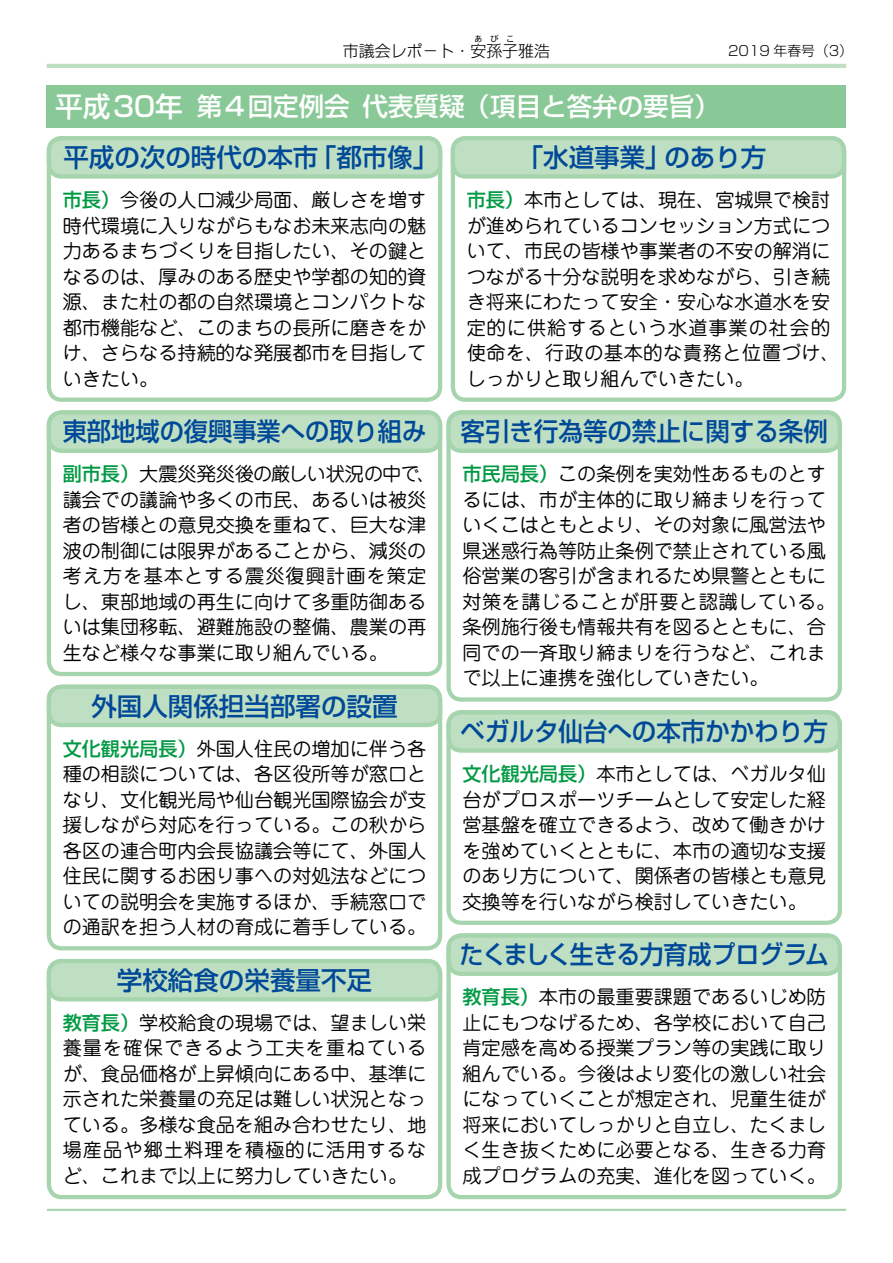
<style>
.page{position:relative;width:893px;height:1263px;background:#fff}
.page>*{position:absolute;margin:0;border:0;box-sizing:border-box;transform-origin:0 0}
.t1{font:500 25.5px "Shin Go Pr 5";color:#004898}
.t2{font:500 25.5px "Shin Go Pr 5";color:#004898;scale:.96 1}
.t3{font:500 25.5px "Shin Go Pr 5";color:#fff}
.t4{font:500 25.5px "Shin Go Pr 5";letter-spacing:-.05em;color:#004898;scale:.94 1}
.t5{font:500 25.5px "Shin Go Pr 5";color:#004898;scale:.95 1}
.t6{font:19.2px/25.5px "Jun 201 Pro";color:#000;text-align:justify}
.t7{font:300 15.9px "Shin Go Pro";color:#000}
.t8{font:300 13.8px "Shin Go Pr 5";color:#000}
.t9{font:300 8.55px "Shin Go Pro";color:#000}
.s1{font-size:27.6px}
.s2{font-family:"Shin Go Pr 5";font-weight:500;color:#094}
</style>
<div class="page">
<hr style="left:47px;top:64px;width:799px;height:4px;background:#bedfc2">
<hr style="left:47px;top:1209px;width:799px;height:2px;background:#a5d4ad">
<div style="left:47px;top:85px;width:799px;height:43px;background:#89c997"></div>
<div style="left:47px;top:136px;width:395px;height:266px;border:4px solid #a5d4ad;border-radius:13px"></div>
<div style="left:451px;top:136px;width:395px;height:266px;border:4px solid #a5d4ad;border-radius:13px"></div>
<div style="left:47px;top:410px;width:395px;height:266px;border:4px solid #a5d4ad;border-radius:13px"></div>
<div style="left:446px;top:410px;width:396px;height:292px;border:4px solid #a5d4ad;border-radius:13px"></div>
<div style="left:47px;top:959px;width:395px;height:240px;border:4px solid #a5d4ad;border-radius:13px"></div>
<div style="left:446px;top:933px;width:396px;height:266px;border:4px solid #a5d4ad;border-radius:13px"></div>
<div style="left:47px;top:685px;width:395px;height:265px;border:4px solid #a5d4ad;border-radius:13px"></div>
<div style="left:446px;top:710px;width:396px;height:215px;border:4px solid #a5d4ad;border-radius:13px"></div>
<div style="left:49px;top:138px;width:391px;height:38px;background:#bedfc2;border-radius:13px"></div>
<div style="left:47px;top:136px;width:395px;height:43px;border:4px solid #a5d4ad;border-radius:13px"></div>
<div style="left:453px;top:138px;width:391px;height:38px;background:#bedfc2;border-radius:13px"></div>
<div style="left:451px;top:136px;width:395px;height:43px;border:4px solid #a5d4ad;border-radius:13px"></div>
<div style="left:49px;top:412px;width:391px;height:39px;background:#bedfc2;border-radius:13px"></div>
<div style="left:47px;top:410px;width:395px;height:43px;border:4px solid #a5d4ad;border-radius:13px"></div>
<div style="left:449px;top:412px;width:391px;height:39px;background:#bedfc2;border-radius:13px"></div>
<div style="left:446px;top:410px;width:396px;height:43px;border:4px solid #a5d4ad;border-radius:13px"></div>
<div style="left:49px;top:961px;width:391px;height:38px;background:#bedfc2;border-radius:13px"></div>
<div style="left:47px;top:959px;width:395px;height:42px;border:4px solid #a5d4ad;border-radius:13px"></div>
<div style="left:449px;top:935px;width:391px;height:39px;background:#bedfc2;border-radius:13px"></div>
<div style="left:446px;top:933px;width:396px;height:43px;border:4px solid #a5d4ad;border-radius:13px"></div>
<div style="left:49px;top:687px;width:391px;height:38px;background:#bedfc2;border-radius:13px"></div>
<div style="left:47px;top:685px;width:395px;height:42px;border:4px solid #a5d4ad;border-radius:13px"></div>
<div style="left:449px;top:712px;width:391px;height:38px;background:#bedfc2;border-radius:13px"></div>
<div style="left:446px;top:710px;width:396px;height:43px;border:4px solid #a5d4ad;border-radius:13px"></div>
<p class="t9" style="left:474px;top:31px;width:42px">あびこ</p>
<p class="t7" style="left:343px;top:37px;width:209px">市議会レポ－ト・安孫子雅浩</p>
<h1 class="t3" style="left:55px;top:85px;width:666px"><span class="s1">平成30年</span>第４回定例会代表質疑（項目と答弁の要旨）</h1>
<p class="t8" style="left:728px;top:39px;width:126px">2019 年春号（3）</p>
<h1 class="t1" style="left:63px;top:136px;width:377px">平成の次の時代の本市「都市像」</h1>
<h1 class="t1" style="left:518px;top:136px;width:250px">「水道事業」のあり方</h1>
<p class="t6" style="left:63px;top:185px;width:365px"><span class="s2">市長）</span>今後の人口減少局面、厳しさを増す時代環境に入りながらもなお未来志向の魅力あるまちづくりを目指したい、その鍵となるのは、厚みのある歴史や学都の知的資源、また杜の都の自然環境とコンパクトな都市機能など、このまちの長所に磨きをかけ、さらなる持続的な発展都市を目指していきたい。</p>
<p class="t6" style="left:467px;top:185px;width:375px;text-align:left"><span class="s2">市長）</span>本市としては、現在、宮城県で検討が進められているコンセッション方式について、市民の皆様や事業者の不安の解消につながる十分な説明を求めながら、引き続き将来にわたって安全・安心な水道水を安定的に供給するという水道事業の社会的使命を、行政の基本的な責務と位置づけ、しっかりと取り組んでいきたい。</p>
<h1 class="t5" style="left:63px;top:411px;width:384px">東部地域の復興事業への取り組み</h1>
<h1 class="t2" style="left:460px;top:411px;width:384px">客引き行為等の禁止に関する条例</h1>
<p class="t6" style="left:63px;top:459px;width:375px;text-align:left"><span class="s2">副市長）</span>大震災発災後の厳しい状況の中で、議会での議論や多くの市民、あるいは被災者の皆様との意見交換を重ねて、巨大な津波の制御には限界があることから、減災の考え方を基本とする震災復興計画を策定し、東部地域の再生に向けて多重防御あるいは集団移転、避難施設の整備、農業の再生など様々な事業に取り組んでいる。</p>
<p class="t6" style="left:462px;top:459px;width:374px;text-align:left"><span class="s2">市民局長）</span>この条例を実効性あるものとするには、市が主体的に取り締まりを行っていくこはともとより、その対象に風営法や県迷惑行為等防止条例で禁止されている風俗営業の客引が含まれるため県警とともに対策を講じることが肝要と認識している。条例施行後も情報共有を図るとともに、合同での一斉取り締まりを行うなど、これまで以上に連携を強化していきたい。</p>
<h1 class="t1" style="left:91px;top:685px;width:308px">外国人関係担当部署の設置</h1>
<p class="t6" style="left:63px;top:734px;width:365px"><span class="s2">文化観光局長）</span>外国人住民の増加に伴う各種の相談については、各区役所等が窓口となり、文化観光局や仙台観光国際協会が支援しながら対応を行っている。この秋から各区の連合町内会長協議会等にて、外国人住民に関するお困り事への対処法などについての説明会を実施するほか、手続窓口での通訳を担う人材の育成に着手している。</p>
<h1 class="t1" style="left:117px;top:959px;width:257px">学校給食の栄養量不足</h1>
<p class="t6" style="left:63px;top:1008px;width:365px"><span class="s2">教育長）</span>学校給食の現場では、望ましい栄養量を確保できるよう工夫を重ねているが、食品価格が上昇傾向にある中、基準に示された栄養量の充足は難しい状況となっている。多様な食品を組み合わせたり、地場産品や郷土料理を積極的に活用するなど、これまで以上に努力していきたい。</p>
<h1 class="t2" style="left:460px;top:710px;width:384px">ベガルタ仙台への本市かかわり方</h1>
<p class="t6" style="left:462px;top:759px;width:365px"><span class="s2">文化観光局長）</span>本市としては、ベガルタ仙台がプロスポーツチームとして安定した経営基盤を確立できるよう、改めて働きかけを強めていくとともに、本市の適切な支援のあり方について、関係者の皆様とも意見交換等を行いながら検討していきたい。</p>
<h1 class="t4" style="left:460px;top:934px;width:394px">たくましく生きる力育成プログラム</h1>
<p class="t6" style="left:462px;top:982px;width:365px"><span class="s2">教育長）</span>本市の最重要課題であるいじめ防止にもつなげるため、各学校において自己肯定感を高める授業プラン等の実践に取り組んでいる。今後はより変化の激しい社会になっていくことが想定され、児童生徒が将来においてしっかりと自立し、たくましく生き抜くために必要となる、生きる力育成プログラムの充実、進化を図っていく。</p>
</div>
